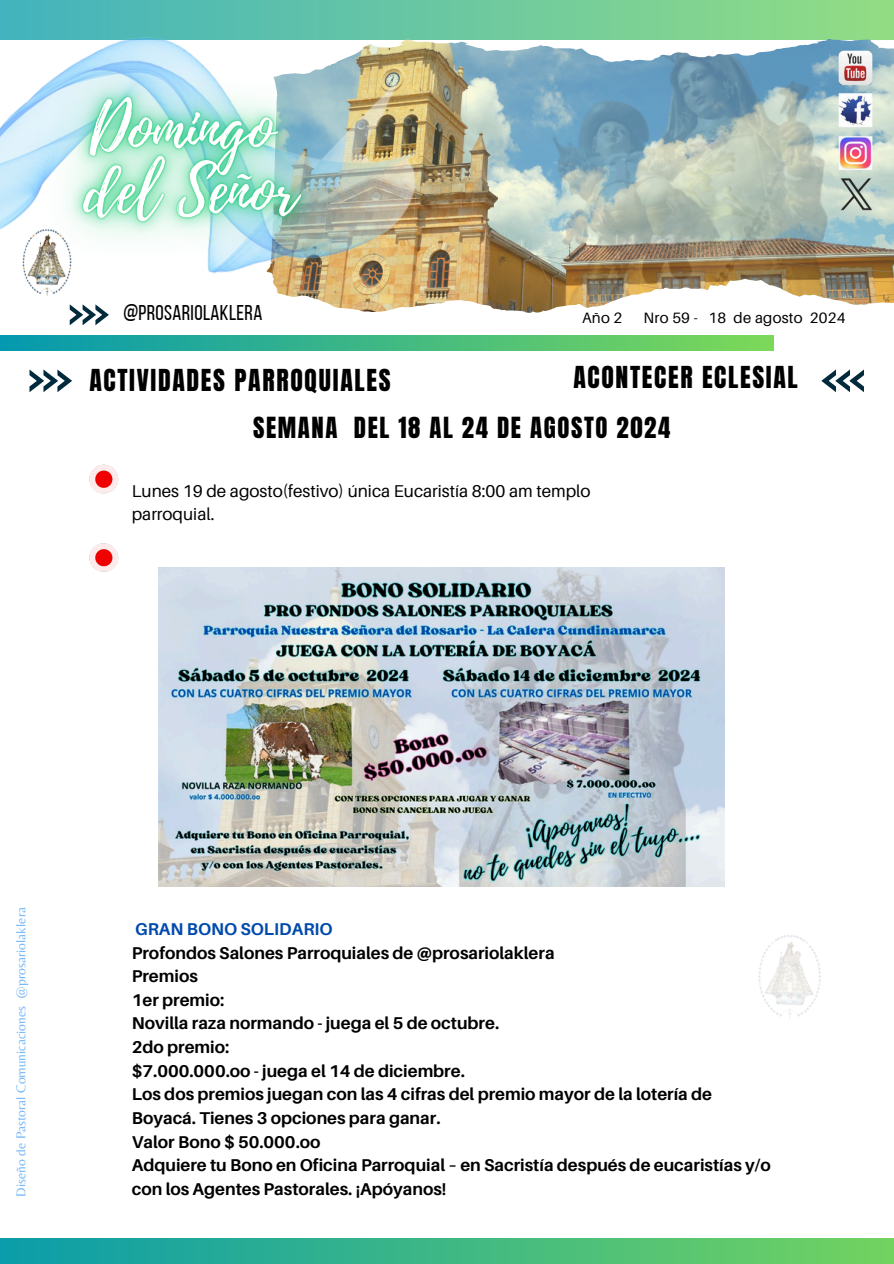
<style>
.page{position:relative;width:894px;height:1264px;background:#fff}
.page>*{position:absolute;margin:0;border:0;box-sizing:border-box;transform-origin:0 0}
.t1{font:25.8px "Anton";letter-spacing:.065em;color:#000}
.t2{font:24.75px "Anton";letter-spacing:.065em;color:#000}
.t3{font:21.3px "Bebas Neue";letter-spacing:.015em;color:#000}
.t4{font:700 17.1px/23.7px "Aileron";color:#000}
.t5{font:17.1px/23.7px "Aileron";color:#000}
.t6{font:15px "Aileron";letter-spacing:.015em;color:#000}
.t7{font:13.5px "Belleza";color:#218af5}
.s1{color:#004aad}
</style>
<div class="page">
<svg style="left:0;top:335px;width:773px;height:15px;background:#40b883"></svg>
<svg style="left:387px;top:0;width:506px;height:39px;background:#7cd193"></svg>
<div style="left:0;top:1238px;width:893px;height:25px;background:linear-gradient(to right,#0b9daa,#72d35f)"></div>
<svg style="left:29px;top:369px;width:43px;height:23px"></svg>
<svg style="left:821px;top:369px;width:42px;height:23px"></svg>
<img style="left:416px;top:39px;width:477px;height:242px">
<img style="left:387px;top:12px;width:40px;height:266px">
<img style="left:758px;top:935px;width:63px;height:82px">
<img style="left:89px;top:464px;width:30px;height:30px">
<img style="left:158px;top:567px;width:566px;height:319px">
<img style="left:0;top:0;width:387px;height:325px">
<img style="left:89px;top:543px;width:81px;height:65px">
<h3 class="t3" style="left:123px;top:304px;width:140px">@PROSARIOLAKLERA</h3>
<h2 class="t6" style="left:582px;top:308px;width:42px">Año 2</h2>
<h2 class="t6" style="left:643px;top:308px;width:203px">Nro 59 - 18 de agosto 2024</h2>
<p class="t1" style="left:89px;top:361px;width:302px">ACTIVIDADES PARROQUIALES</p>
<p class="t1" style="left:573px;top:359px;width:226px">ACONTECER ECLESIAL</p>
<p class="t2" style="left:253px;top:410px;width:418px">SEMANA DEL 18 AL 24 DE AGOSTO 2024</p>
<h2 class="t5" style="left:132px;top:478px;width:460px">Lunes 19 de agosto(festivo) única Eucaristía 8:00 am templo parroquial.</h2>
<p class="t7" style="left:13px;top:1196px;width:291px;rotate:-90deg">Diseño de Pastoral Comunicaciones @prosariolaklera</p>
<p class="t4" style="left:132px;top:916px;width:640px"><span class="s1">GRAN BONO SOLIDARIO<br></span>Profondos Salones Parroquiales de @prosariolaklera<br>Premios<br>1er premio:<br>Novilla raza normando - juega el 5 de octubre.<br>2do premio:<br>$7.000.000.oo - juega el 14 de diciembre.<br>Los dos premios juegan con las 4 cifras del premio mayor de la lotería de Boyacá. Tienes 3 opciones para ganar.<br>Valor Bono $ 50.000.oo<br>Adquiere tu Bono en Oficina Parroquial – en Sacristía después de eucaristías y/o</p>
<p class="t4" style="left:132px;top:1176px;width:316px">con los Agentes Pastorales. ¡Apóyanos!</p>
</div>
